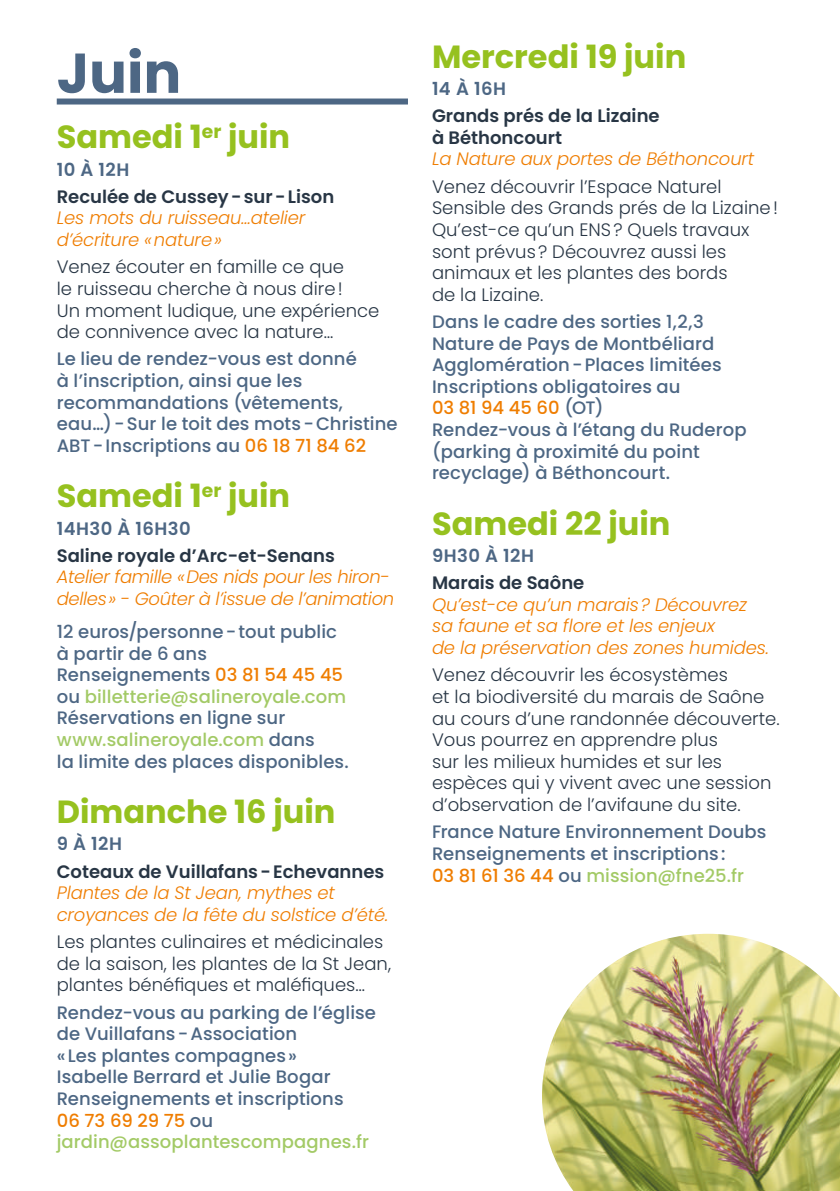
<style>
.page{position:relative;width:840px;height:1191px;background:#fff}
.page>*{position:absolute;margin:0;border:0;box-sizing:border-box;transform-origin:0 0}
.t1{font:700 56px "Poppins";color:#4d6784}
.t2{font:700 32px "Poppins";color:#96c11f}
.t3{font:500 18px/21.6px "Poppins";letter-spacing:.005em;color:#4d6784}
.t4{font:300 18px/21.6px "Poppins";color:#283645}
.t5{font:italic 300 18px/21.6px "Poppins";letter-spacing:-.01em;color:#ef7d00}
.t6{font:600 18px/21.6px "Poppins";color:#283645}
.t7{font:600 18px "Poppins";letter-spacing:.025em;color:#4d6784}
.s1{color:#ef7d00}
.s2{color:#a3ca66}
</style>
<div class="page">
<div style="left:57px;top:98px;width:351px;height:6px;background:#4d6784"></div>
<img style="left:542px;top:933px;width:297px;height:258px">
<h1 class="t1" style="left:57px;top:41px;width:126px">Juin</h1>
<h2 class="t2" style="left:57px;top:118px;width:235px">Samedi 1<sup>er</sup> juin</h2>
<p class="t7" style="left:57px;top:159px;width:74px">10 À 12H</p>
<p class="t6" style="left:57px;top:186px;width:279px">Reculée de Cussey-sur-Lison</p>
<p class="t5" style="left:57px;top:207px;width:250px">Les mots du ruisseau…atelier d’écriture «nature»</p>
<p class="t4" style="left:57px;top:256px;width:324px">Venez écouter en famille ce que<br>le ruisseau cherche à nous dire!<br>Un moment ludique, une expérience de connivence avec la nature…</p>
<p class="t3" style="left:57px;top:348px;width:342px">Le lieu de rendez-vous est donné<br>à l’inscription, ainsi que les recommandations (vêtements, eau…)-Sur le toit des mots-Christine<br>ABT-Inscriptions au <span class="s1">06 18 71 84 62</span></p>
<h2 class="t2" style="left:57px;top:477px;width:235px">Samedi 1<sup>er</sup> juin</h2>
<p class="t7" style="left:57px;top:518px;width:135px">14H30 À 16H30</p>
<p class="t6" style="left:57px;top:545px;width:279px">Saline royale d’Arc-et-Senans</p>
<p class="t5" style="left:57px;top:566px;width:339px">Atelier famille «Des nids pour les hiron&shy;delles» - Goûter à l’issue de l’animation</p>
<p class="t3" style="left:57px;top:621px;width:293px">12 euros/personne-tout public à partir de 6 ans<br>Renseignements <span class="s1">03 81 54 45 45 </span>ou <span class="s2">billetterie@salineroyale.com<br></span>Réservations en ligne sur <span class="s2">www.salineroyale.com</span> dans<br>la limite des places disponibles.</p>
<h2 class="t2" style="left:57px;top:793px;width:280px">Dimanche 16 juin</h2>
<p class="t7" style="left:57px;top:833px;width:67px">9 À 12H</p>
<p class="t6" style="left:57px;top:860px;width:329px">Coteaux de Vuillafans-Echevannes</p>
<p class="t5" style="left:57px;top:882px;width:333px">Plantes de la St Jean, mythes et croyances de la fête du solstice d’été.</p>
<p class="t4" style="left:57px;top:931px;width:336px">Les plantes culinaires et médicinales de la saison, les plantes de la St Jean, plantes bénéfiques et maléfiques…</p>
<p class="t3" style="left:57px;top:1001px;width:320px">Rendez-vous au parking de l’église de Vuillafans-Association<br>« Les plantes compagnes»<br>Isabelle Berrard et Julie Bogar<br>Renseignements et inscriptions<br><span class="s1">06 73 69 29 75</span> ou <span class="s2">jardin@assoplantescompagnes.fr</span></p>
<h2 class="t2" style="left:432px;top:38px;width:255px">Mercredi 19 juin</h2>
<p class="t7" style="left:432px;top:78px;width:75px">14 À 16H</p>
<p class="t6" style="left:432px;top:105px;width:229px">Grands prés de la Lizaine à Béthoncourt</p>
<p class="t5" style="left:432px;top:148px;width:323px">La Nature aux portes de Béthoncourt</p>
<p class="t4" style="left:432px;top:176px;width:347px">Venez découvrir l’Espace Naturel<br>Sensible des Grands prés de la Lizaine!<br>Qu’est-ce qu’un ENS? Quels travaux sont prévus? Découvrez aussi les animaux et les plantes des bords<br>de la Lizaine.</p>
<p class="t3" style="left:432px;top:311px;width:316px">Dans le cadre des sorties 1,2,3<br>Nature de Pays de Montbéliard<br>Agglomération-Places limitées<br>Inscriptions obligatoires au<br><span class="s1">03 81 94 45 60</span> (OT)<br>Rendez-vous à l’étang du Ruderop (parking à proximité du point recyclage) à Béthoncourt.</p>
<h2 class="t2" style="left:432px;top:505px;width:240px">Samedi 22 juin</h2>
<p class="t7" style="left:432px;top:545px;width:103px">9H30 À 12H</p>
<p class="t6" style="left:432px;top:572px;width:154px">Marais de Saône</p>
<p class="t5" style="left:432px;top:594px;width:338px">Qu’est-ce qu’un marais? Découvrez sa faune et sa flore et les enjeux<br>de la préservation des zones humides.</p>
<p class="t4" style="left:432px;top:664px;width:349px">Venez découvrir les écosystèmes<br>et la biodiversité du marais de Saône au cours d’une randonnée découverte.<br>Vous pourrez en apprendre plus<br>sur les milieux humides et sur les espèces qui y vivent avec une session d’observation de l’avifaune du site.</p>
<p class="t3" style="left:432px;top:821px;width:336px">France Nature Environnement Doubs<br>Renseignements et inscriptions:<br><span class="s1">03 81 61 36 44</span> ou <span class="s2">mission@fne25.fr</span></p>
</div>
